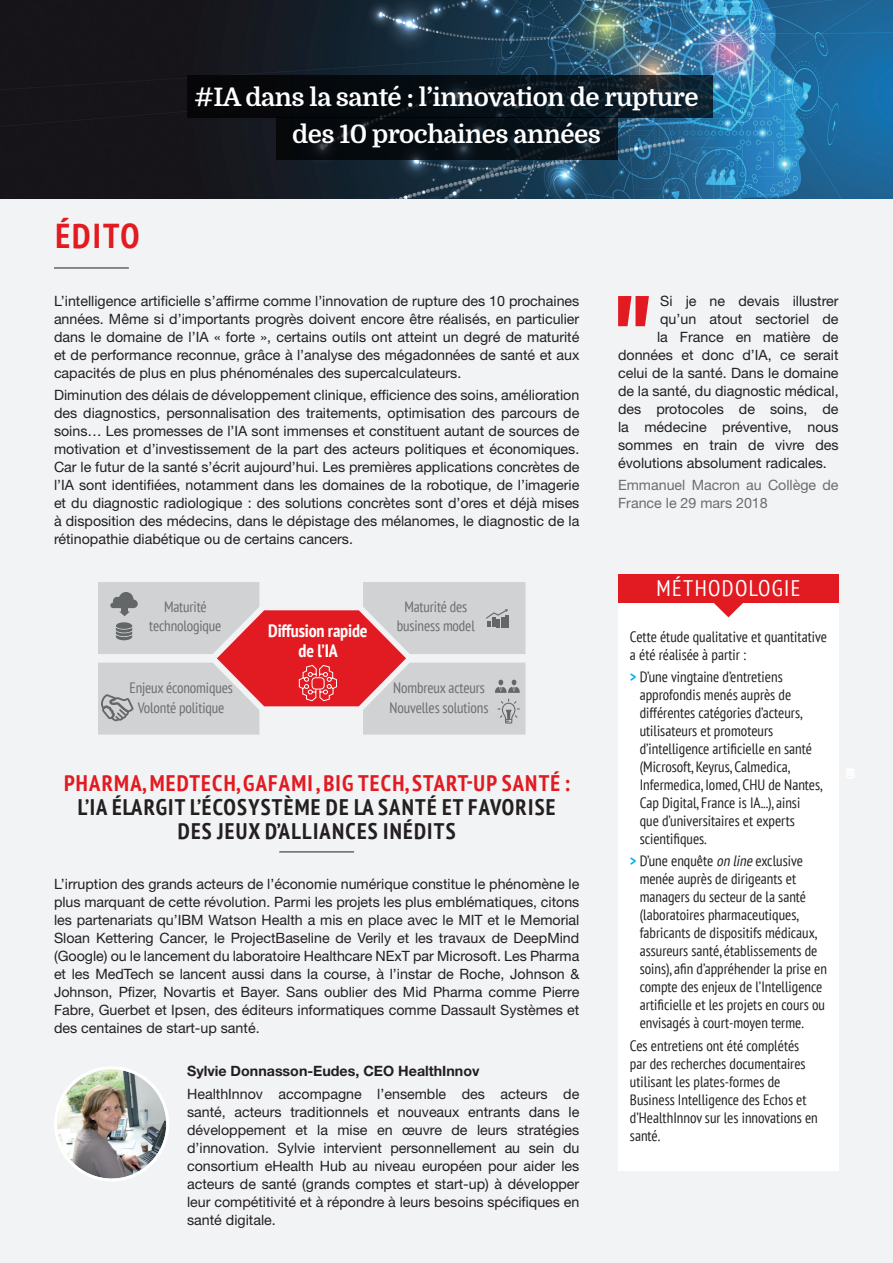
<style>
.page{position:relative;width:893px;height:1263px;background:#f2f3f4}
.page>*{position:absolute;margin:0;border:0;box-sizing:border-box;transform-origin:0 0}
.t1{font:700 condensed 34.5px "PT Sans";letter-spacing:.06em;color:#e21a21}
.t2{font:700 25.5px/37.5px "Domine";letter-spacing:-.02em;color:#fff;text-align:center}
.t3{font:700 condensed 22.5px/24px "PT Sans";letter-spacing:.055em;color:#231f20;text-align:center}
.t4{font:700 condensed 22.5px "PT Sans";letter-spacing:.055em;color:#e21a21}
.t5{font:condensed 22.5px "PT Sans";letter-spacing:.06em;color:#fff}
.t6{font:700 condensed 18px/19.5px "PT Sans";letter-spacing:-.01em;color:#fff;text-align:center}
.t7{font:condensed 15px/18px "PT Sans";color:#231f20}
.t8{font:condensed 15px/19.5px "PT Sans";letter-spacing:-.01em;color:#6c6d70;text-align:center}
.t9{font:14.25px/18px "Helvetica Neue LT Std";color:#231f20;text-align:justify}
.t10{font:14.25px/18px "Helvetica Neue LT Std";color:#6c6d70}
.t11{font:700 14.25px "Helvetica Neue LT Std";color:#231f20}
.s1{font-weight:700;color:#00aeef}
.s2{font-style:italic}
</style>
<div class="page">
<img style="left:0;top:0;width:893px;height:198px">
<hr style="left:279px;top:851px;width:75px;height:1px;background:#231f20">
<svg style="left:187px;top:75px;width:525px;height:42px;background:#091218"></svg>
<svg style="left:276px;top:117px;width:342px;height:43px;background:#081016"></svg>
<div style="left:618px;top:574px;width:221px;height:596px;background:#fff"></div>
<div style="left:618px;top:574px;width:221px;height:28px;background:#e21a21"></div>
<svg style="left:713px;top:602px;width:31px;height:15px"></svg>
<hr style="left:54px;top:268px;width:75px;height:1px;background:#231f20">
<img style="left:57px;top:1069px;width:109px;height:109px;border-radius:55px">
<div style="left:54px;top:1066px;width:115px;height:115px;border:3px solid #fff;border-radius:50%"></div>
<svg style="left:618px;top:296px;width:31px;height:30px"></svg>
<svg style="left:846px;top:768px;width:9px;height:10px"></svg>
<svg style="left:98px;top:582px;width:427px;height:153px;background:#d6aeb1"></svg>
<h1 class="t1" style="left:55px;top:213px;width:86px">ÉDITO</h1>
<h2 class="t2" style="left:194px;top:79px;width:506px">#IA dans la santé : l’innovation de rupture des 10 prochaines années</h2>
<p class="t9" style="left:54px;top:292px;width:527px">L’intelligence artificielle s’affirme comme l’innovation de rupture des 10 prochaines années. Même si d’importants progrès doivent encore être réalisés, en particulier dans le domaine de l’IA « forte », certains outils ont atteint un degré de maturité et de performance reconnue, grâce à l’analyse des mégadonnées de santé et aux capacités de plus en plus phénoménales des supercalculateurs.</p>
<p class="t9" style="left:54px;top:386px;width:527px">Diminution des délais de développement clinique, efficience des soins, amélioration des diagnostics, personnalisation des traitements, optimisation des parcours de soins… Les promesses de l’IA sont immenses et constituent autant de sources de motivation et d’investissement de la part des acteurs politiques et économiques.<br>Car le futur de la santé s’écrit aujourd’hui. Les premières applications concrètes de l’IA sont identifiées, notamment dans les domaines de la robotique, de l’imagerie et du diagnostic radiologique : des solutions concrètes sont d’ores et déjà mises à disposition des médecins, dans le dépistage des mélanomes, le diagnostic de la rétinopathie diabétique ou de certains cancers.</p>
<p class="t8" style="left:149px;top:596px;width:74px">Maturité technologique</p>
<p class="t8" style="left:129px;top:678px;width:105px">Enjeux économiques<br>Volonté politique</p>
<p class="t6" style="left:268px;top:621px;width:101px">Diffusion rapide de l’IA</p>
<p class="t8" style="left:397px;top:596px;width:79px">Maturité des business model</p>
<p class="t8" style="left:390px;top:678px;width:100px;text-align:left">Nombreux acteurs<br>Nouvelles solutions</p>
<h3 class="t4" style="left:64px;top:768px;width:508px">PHARMA, MEDTECH, GAFAMI , BIG TECH, START-UP SANTÉ :</h3>
<h3 class="t3" style="left:78px;top:794px;width:479px">L’IA ÉLARGIT L’ÉCOSYSTÈME DE LA SANTÉ ET FAVORISE<br>DES JEUX D’ALLIANCES INÉDITS</h3>
<p class="t9" style="left:54px;top:875px;width:527px">L’irruption des grands acteurs de l’économie numérique constitue le phénomène le plus marquant de cette révolution. Parmi les projets les plus emblématiques, citons les partenariats qu’IBM Watson Health a mis en place avec le MIT et le Memorial Sloan Kettering Cancer, le ProjectBaseline de Verily et les travaux de DeepMind (Google) ou le lancement du laboratoire Healthcare NExT par Microsoft. Les Pharma et les MedTech se lancent aussi dans la course, à l’instar de Roche, Johnson &amp; Johnson, Pfizer, Novartis et Bayer. Sans oublier des Mid Pharma comme Pierre Fabre, Guerbet et Ipsen, des éditeurs informatiques comme Dassault Systèmes et des centaines de start-up santé.</p>
<p class="t11" style="left:187px;top:1062px;width:294px">Sylvie Donnasson-Eudes, CEO HealthInnov</p>
<p class="t9" style="left:187px;top:1084px;width:394px">HealthInnov accompagne l’ensemble des acteurs de santé, acteurs traditionnels et nouveaux entrants dans le développement et la mise en œuvre de leurs stratégies d’innovation. Sylvie intervient personnellement au sein du consortium eHealth Hub au niveau européen pour aider les acteurs de santé (grands comptes et start-up) à développer leur compétitivité et à répondre à leurs besoins spécifiques en santé digitale.</p>
<p class="t9" style="left:660px;top:292px;width:180px">Si je ne devais illustrer</p>
<p class="t9" style="left:660px;top:310px;width:180px">qu’un atout sectoriel de</p>
<p class="t9" style="left:657px;top:328px;width:183px">la France en matière de</p>
<p class="t9" style="left:618px;top:346px;width:222px">données et donc d’IA, ce serait</p>
<p class="t9" style="left:618px;top:364px;width:222px">celui de la santé. Dans le domaine</p>
<p class="t9" style="left:618px;top:382px;width:222px">de la santé, du diagnostic médical,</p>
<p class="t9" style="left:618px;top:400px;width:222px">des protocoles de soins, de</p>
<p class="t9" style="left:618px;top:418px;width:222px">la médecine préventive, nous</p>
<p class="t9" style="left:618px;top:436px;width:222px">sommes en train de vivre des</p>
<p class="t9" style="left:618px;top:454px;width:210px">évolutions absolument radicales.</p>
<p class="t10" style="left:618px;top:476px;width:222px">Emmanuel Macron au Collège de<br>France le 29 mars 2018</p>
<h3 class="t5" style="left:657px;top:574px;width:145px">MÉTHODOLOGIE</h3>
<p class="t7" style="left:630px;top:627px;width:199px">Cette étude qualitative et quantitative a été réalisée à partir :</p>
<p class="t7" style="left:640px;top:667px;width:184px;text-indent:-10px"><span class="s1">&gt;</span> D’une vingtaine d’entretiens approfondis menés auprès de différentes catégories d’acteurs, utilisateurs et promoteurs d’intelligence artificielle en santé (Microsoft, Keyrus, Calmedica,<br>Infermedica, Iomed, CHU de Nantes,<br>Cap Digital, France is IA...), ainsi que d’universitaires et experts scientifiques.</p>
<p class="t7" style="left:640px;top:852px;width:189px;text-indent:-10px"><span class="s1">&gt;</span> D’une enquête <span class="s2">on line</span> exclusive menée auprès de dirigeants et managers du secteur de la santé (laboratoires pharmaceutiques, fabricants de dispositifs médicaux, assureurs santé, établissements de soins), afin d’appréhender la prise en compte des enjeux de l’Intelligence artificielle et les projets en cours ou envisagés à court-moyen terme.</p>
<p class="t7" style="left:630px;top:1036px;width:189px">Ces entretiens ont été complétés par des recherches documentaires utilisant les plates-formes de<br>Business Intelligence des Echos et d’HealthInnov sur les innovations en santé.</p>
</div>
